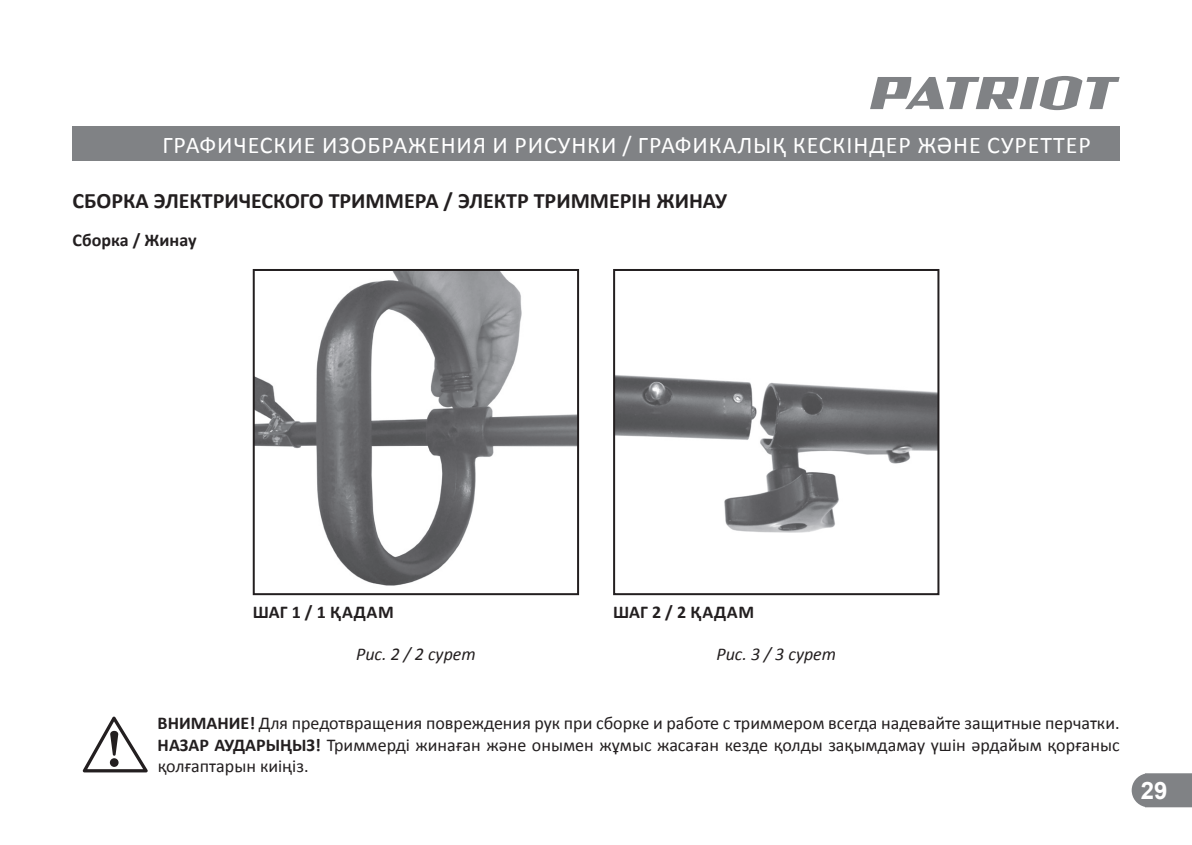
<style>
.page{position:relative;width:1192px;height:845px;background:#fff}
.page>*{position:absolute;margin:0;border:0;box-sizing:border-box;transform-origin:0 0}
.t1{font:24px "Calibri";letter-spacing:.04em;color:#fff}
.t2{font:700 24px "Arial";color:#fff}
.t3{font:700 22px "Calibri";color:#231f20}
.t4{font:18px/21.6px "Calibri";color:#231f20;text-align:justify}
.t5{font:italic 18px "Calibri";color:#231f20}
.t6{font:700 18px "Calibri";letter-spacing:.04em;color:#231f20}
.t7{font:700 18px "Calibri";color:#231f20}
.s1{font-weight:700}
</style>
<div class="page">
<svg style="left:1131px;top:773px;width:60px;height:34px;background:#898b8e"></svg>
<svg style="left:870px;top:76px;width:249px;height:34px"></svg>
<div style="left:73px;top:127px;width:1046px;height:34px;background:#808285"></div>
<img style="left:256px;top:272px;width:320px;height:314px">
<div style="left:253px;top:269px;width:326px;height:326px;border:2px solid #231f20"></div>
<img style="left:616px;top:375px;width:320px;height:158px">
<div style="left:613px;top:269px;width:326px;height:326px;border:2px solid #231f20"></div>
<svg style="left:82px;top:716px;width:66px;height:56px"></svg>
<h1 class="t1" style="left:162px;top:130px;width:929px">ГРАФИЧЕСКИЕ ИЗОБРАЖЕНИЯ И РИСУНКИ / ГРАФИКАЛЫҚ КЕСКІНДЕР ЖӘНЕ СУРЕТТЕР</h1>
<p class="t3" style="left:73px;top:186px;width:656px">СБОРКА ЭЛЕКТРИЧЕСКОГО ТРИММЕРА / ЭЛЕКТР ТРИММЕРІН ЖИНАУ</p>
<p class="t7" style="left:73px;top:229px;width:125px">Сборка / Жинау</p>
<p class="t6" style="left:253px;top:601px;width:143px">ШАГ 1 / 1 ҚАДАМ</p>
<p class="t6" style="left:613px;top:601px;width:143px">ШАГ 2 / 2 ҚАДАМ</p>
<p class="t5" style="left:356px;top:642px;width:121px">Рис. 2 / 2 сурет</p>
<p class="t5" style="left:716px;top:642px;width:121px">Рис. 3 / 3 сурет</p>
<p class="t4" style="left:158px;top:712px;width:963px"><span class="s1">ВНИМАНИЕ!</span> Для предотвращения повреждения рук при сборке и работе с триммером всегда надевайте защитные перчатки.<br><span class="s1">НАЗАР АУДАРЫҢЫЗ!</span> Триммерді жинаған және онымен жұмыс жасаған кезде қолды зақымдамау үшін әрдайым қорғаныс қолғаптарын киіңіз.</p>
<h1 class="t2" style="left:1140px;top:775px;width:28px">29</h1>
</div>
